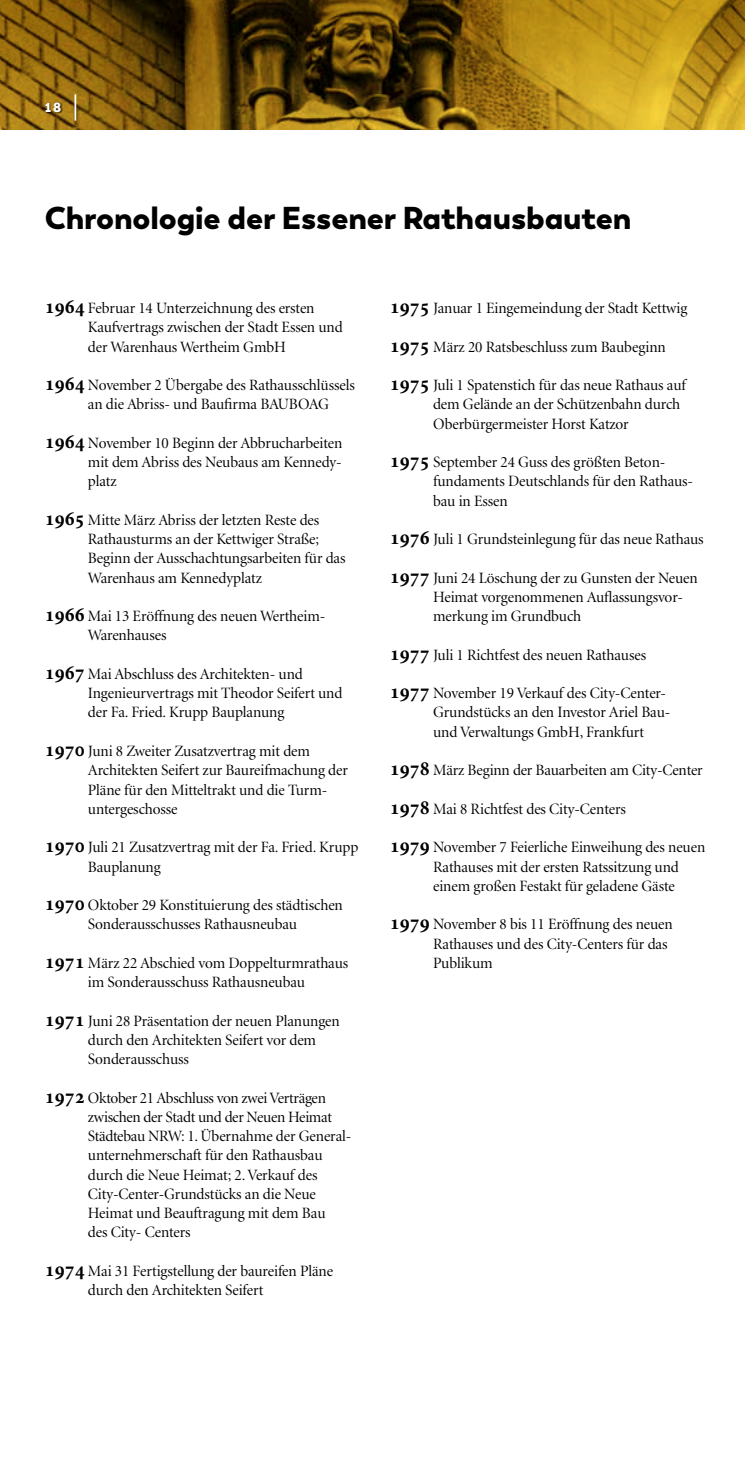
<style>
.page{position:relative;width:745px;height:1474px;background:#fff}
.page>*{position:absolute;margin:0;border:0;box-sizing:border-box;transform-origin:0 0}
.t1{font:900 31.5px "Trenda";letter-spacing:-.005em;color:#000}
.t2{font:15.75px/19.2px "Minion Display";letter-spacing:-.005em;color:#000}
.t3{font:14px "Archive";color:#fff}
.s1{font-family:"Minion Pro";font-weight:700;font-stretch:condensed;font-size:21px}
</style>
<div class="page">
<svg style="left:0;top:0;width:744px;height:129px;background:#826010"></svg>
<div style="left:44px;top:102px;width:19px;height:12px;background:#000;opacity:.75"></div>
<hr style="left:74px;top:94px;width:2px;height:27px;background:#fff">
<p class="t3" style="left:45px;top:99px;width:18px">18</p>
<h1 class="t1" style="left:45px;top:198px;width:588px">Chronologie der Essener Rathausbauten</h1>
<p class="t2" style="left:88px;top:299px;width:256px;text-indent:-43px"><span class="s1">1964</span> Februar 14 Unterzeichnung des ersten<br>Kaufvertrags zwischen der Stadt Essen und der Warenhaus Wertheim GmbH</p>
<p class="t2" style="left:88px;top:376px;width:268px;text-indent:-43px"><span class="s1">1964</span> November 2 Übergabe des Rathausschlüssels an die Abriss- und Baufirma BAUBOAG</p>
<p class="t2" style="left:88px;top:434px;width:256px;text-align:justify;text-indent:-43px"><span class="s1">1964</span> November 10 Beginn der Abbrucharbeiten mit dem Abriss des Neubaus am Kennedy&shy;platz</p>
<p class="t2" style="left:88px;top:511px;width:259px;text-indent:-43px"><span class="s1">1965</span> Mitte März Abriss der letzten Reste des Rathausturms an der Kettwiger Straße; Beginn der Ausschachtungsarbeiten für das Warenhaus am Kennedyplatz</p>
<p class="t2" style="left:88px;top:607px;width:239px;text-indent:-43px"><span class="s1">1966</span> Mai 13 Eröffnung des neuen Wertheim-<br>Warenhauses</p>
<p class="t2" style="left:88px;top:665px;width:256px;text-indent:-43px"><span class="s1">1967</span> Mai Abschluss des Architekten- und<br>Ingenieurvertrags mit Theodor Seifert und der Fa. Fried. Krupp Bauplanung</p>
<p class="t2" style="left:88px;top:742px;width:261px;text-indent:-43px"><span class="s1">1970</span> Juni 8 Zweiter Zusatzvertrag mit dem Architekten Seifert zur Baureifmachung der Pläne für den Mitteltrakt und die Turm&shy;untergeschosse</p>
<p class="t2" style="left:88px;top:838px;width:272px;text-indent:-43px"><span class="s1">1970</span> Juli 21 Zusatzvertrag mit der Fa. Fried. Krupp<br>Bauplanung</p>
<p class="t2" style="left:45px;top:896px;width:299px;text-align:center"><span class="s1">1970</span> Oktober 29 Konstituierung des städtischen<br>Sonderausschusses Rathausneubau</p>
<p class="t2" style="left:45px;top:953px;width:305px;text-align:center"><span class="s1">1971</span> März 22 Abschied vom Doppelturmrathaus im Sonderausschuss Rathausneubau</p>
<p class="t2" style="left:88px;top:1011px;width:253px;text-indent:-43px"><span class="s1">1971</span> Juni 28 Präsentation der neuen Planungen durch den Architekten Seifert vor dem<br>Sonderausschuss</p>
<p class="t2" style="left:88px;top:1088px;width:263px;text-indent:-43px"><span class="s1">1972</span> Oktober 21 Abschluss von zwei Verträgen zwischen der Stadt und der Neuen Heimat Städtebau NRW: 1. Übernahme der General&shy;unternehmerschaft für den Rathausbau durch die Neue Heimat; 2. Verkauf des City-Center-Grundstücks an die Neue Heimat und Beauftragung mit dem Bau<br>des City- Centers</p>
<p class="t2" style="left:88px;top:1261px;width:246px;text-indent:-43px"><span class="s1">1974</span> Mai 31 Fertigstellung der baureifen Pläne durch den Architekten Seifert</p>
<p class="t2" style="left:389px;top:299px;width:299px"><span class="s1">1975</span> Januar 1 Eingemeindung der Stadt Kettwig</p>
<p class="t2" style="left:389px;top:337px;width:277px"><span class="s1">1975</span> März 20 Ratsbeschluss zum Baubeginn</p>
<p class="t2" style="left:433px;top:376px;width:254px;text-indent:-43px"><span class="s1">1975</span> Juli 1 Spatenstich für das neue Rathaus auf dem Gelände an der Schützenbahn durch<br>Oberbürgermeister Horst Katzor</p>
<p class="t2" style="left:433px;top:453px;width:261px;text-indent:-43px"><span class="s1">1975</span> September 24 Guss des größten Beton&shy;fundaments Deutschlands für den Rathaus&shy;bau in Essen</p>
<p class="t2" style="left:389px;top:530px;width:315px"><span class="s1">1976</span> Juli 1 Grundsteinlegung für das neue Rathaus</p>
<p class="t2" style="left:433px;top:568px;width:266px;text-indent:-43px"><span class="s1">1977</span> Juni 24 Löschung der zu Gunsten der Neuen<br>Heimat vorgenommenen Auflassungsvor&shy;merkung im Grundbuch</p>
<p class="t2" style="left:389px;top:645px;width:257px"><span class="s1">1977</span> Juli 1 Richtfest des neuen Rathauses</p>
<p class="t2" style="left:433px;top:684px;width:239px;text-indent:-43px"><span class="s1">1977</span> November 19 Verkauf des City-Center-<br>Grundstücks an den Investor Ariel Bau&shy;und Verwaltungs GmbH, Frankfurt</p>
<p class="t2" style="left:389px;top:761px;width:314px"><span class="s1">1978</span> März Beginn der Bauarbeiten am City-Center</p>
<p class="t2" style="left:389px;top:799px;width:237px"><span class="s1">1978</span> Mai 8 Richtfest des City-Centers</p>
<p class="t2" style="left:433px;top:838px;width:273px;text-indent:-43px"><span class="s1">1979</span> November 7 Feierliche Einweihung des neuen<br>Rathauses mit der ersten Ratssitzung und einem großen Festakt für geladene Gäste</p>
<p class="t2" style="left:433px;top:915px;width:241px;text-indent:-43px"><span class="s1">1979</span> November 8 bis 11 Eröffnung des neuen<br>Rathauses und des City-Centers für das<br>Publikum</p>
</div>
